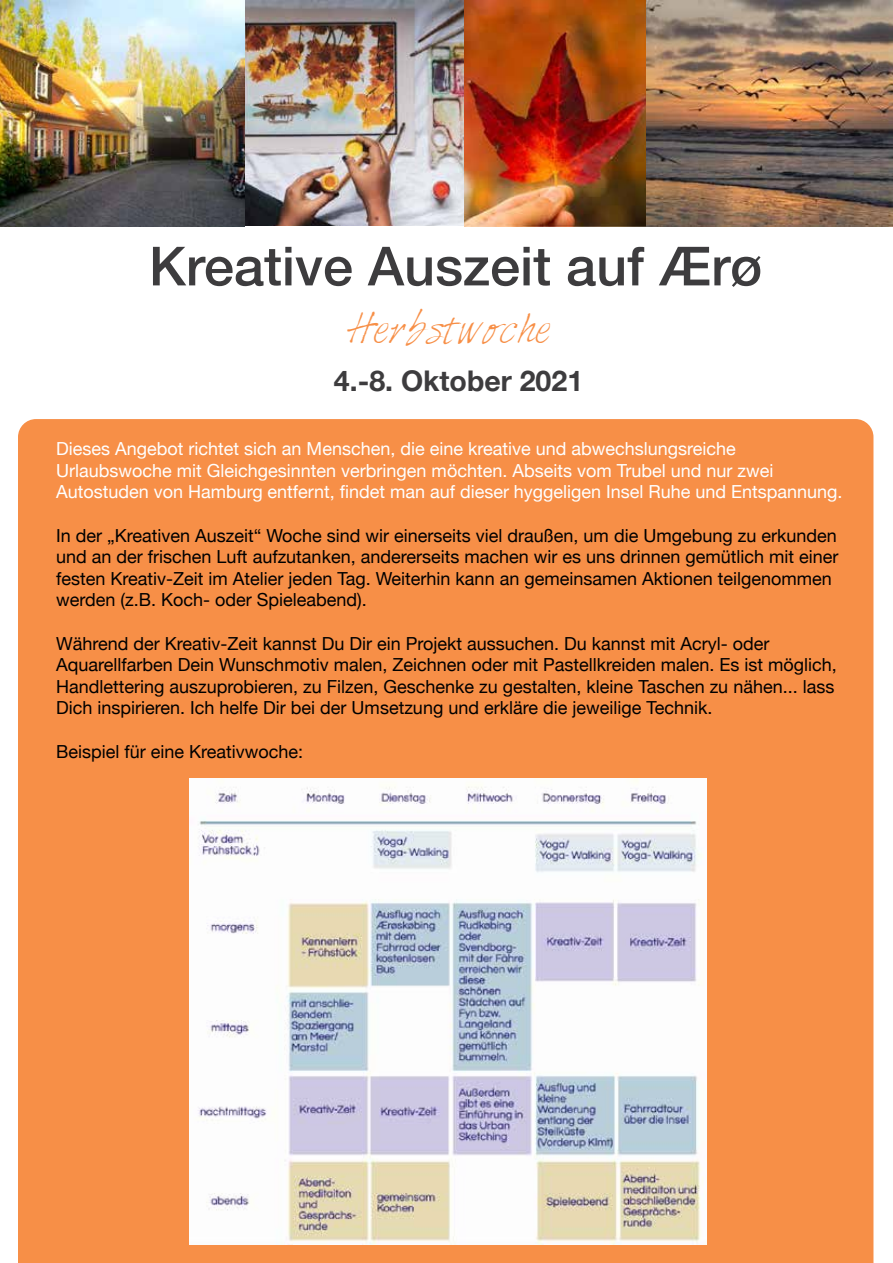
<style>
.page{position:relative;width:893px;height:1263px;background:#fff}
.page>*{position:absolute;margin:0;border:0;box-sizing:border-box;transform-origin:0 0}
.t1{font:500 54px "Helvetica Neue";color:#3d3c3e}
.t2{font:36px "Harabara Hand";color:#f78f47}
.t3{font:700 28.5px "Helvetica Neue";color:#3d3c3e}
.t4{font:18px/21.6px "Helvetica Neue";color:#000}
.t5{font:18px/21.6px "Helvetica Neue";color:#fff}
</style>
<div class="page">
<div style="left:18px;top:419px;width:855px;height:844px;background:#f78f47"></div>
<img style="left:209px;top:0;width:255px;height:226px">
<img style="left:464px;top:0;width:182px;height:226px">
<img style="left:0;top:1px;width:245px;height:225px">
<img style="left:646px;top:0;width:247px;height:226px">
<img style="left:190px;top:779px;width:517px;height:466px">
<h1 class="t1" style="left:149px;top:223px;width:615px">Kreative Auszeit auf Ærø</h1>
<h2 class="t2" style="left:347px;top:309px;width:205px">Herbstwoche</h2>
<h3 class="t3" style="left:334px;top:358px;width:251px">4.-8. Oktober 2021</h3>
<p class="t5" style="left:56px;top:439px;width:788px">Dieses Angebot richtet sich an Menschen, die eine kreative und abwechslungsreiche<br>Urlaubswoche mit Gleichgesinnten verbringen möchten. Abseits vom Trubel und nur zwei<br>Autostuden von Hamburg entfernt, findet man auf dieser hyggeligen Insel Ruhe und Entspannung.</p>
<p class="t4" style="left:56px;top:525px;width:784px">In der „Kreativen Auszeit“ Woche sind wir einerseits viel draußen, um die Umgebung zu erkunden und an der frischen Luft aufzutanken, andererseits machen wir es uns drinnen gemütlich mit einer festen Kreativ-Zeit im Atelier jeden Tag. Weiterhin kann an gemeinsamen Aktionen teilgenommen werden (z.B. Koch- oder Spieleabend).</p>
<p class="t4" style="left:56px;top:633px;width:782px">Während der Kreativ-Zeit kannst Du Dir ein Projekt aussuchen. Du kannst mit Acryl- oder Aquarellfarben Dein Wunschmotiv malen, Zeichnen oder mit Pastellkreiden malen. Es ist möglich, Handlettering auszuprobieren, zu Filzen, Geschenke zu gestalten, kleine Taschen zu nähen... lass Dich inspirieren. Ich helfe Dir bei der Umsetzung und erkläre die jeweilige Technik.</p>
<p class="t4" style="left:56px;top:741px;width:248px">Beispiel für eine Kreativwoche:</p>
</div>
